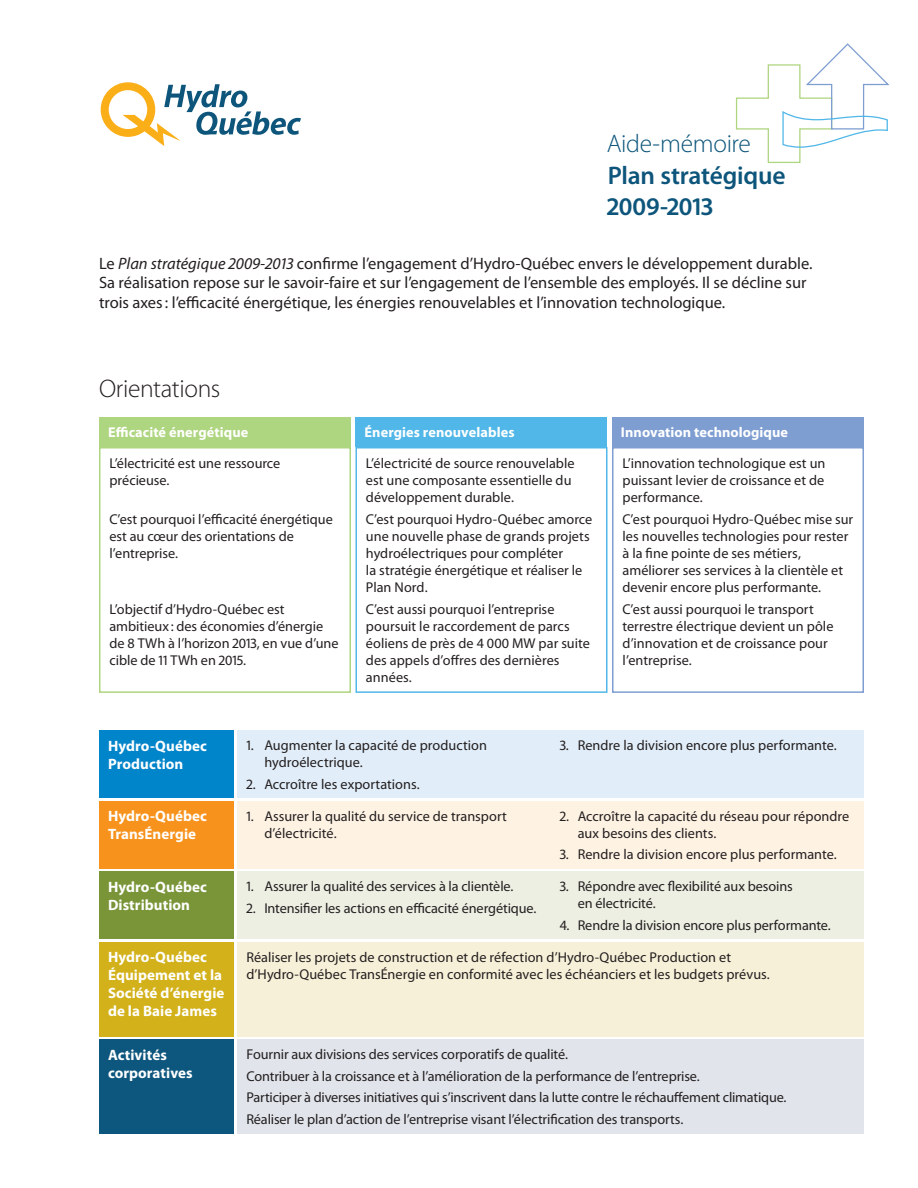
<style>
.page{position:relative;width:918px;height:1188px;background:#fff}
.page>*{position:absolute;margin:0;border:0;box-sizing:border-box;transform-origin:0 0}
.t1{font:600 25.5px/31.5px "Myriad Pro";letter-spacing:-.01em;color:#0d557b}
.t2{font:300 25.5px "Myriad Pro";letter-spacing:-.015em;color:#0d557b}
.t3{font:300 25.5px "Myriad Pro";letter-spacing:-.015em;color:#231f20}
.t4{font:16.5px/19.5px "Myriad Pro";color:#231f20}
.t5{font:700 15px/18px "Myriad Pro";letter-spacing:.005em;color:#fff}
.t6{font:14.25px/17.1px "Myriad Pro";color:#231f20}
.t7{font:700 14.25px "Myriad Pro";letter-spacing:.005em;color:#fff}
.s1{font-style:italic}
</style>
<div class="page">
<svg style="left:735px;top:43px;width:154px;height:120px"></svg>
<svg style="left:101px;top:82px;width:200px;height:64px"></svg>
<div style="left:99px;top:447px;width:252px;height:246px;border:2px solid #aed57f"></div>
<div style="left:99px;top:417px;width:252px;height:30px;background:#aed57f"></div>
<div style="left:356px;top:447px;width:252px;height:246px;border:2px solid #50b7e8"></div>
<div style="left:356px;top:417px;width:252px;height:30px;background:#50b7e8"></div>
<div style="left:612px;top:447px;width:252px;height:246px;border:2px solid #7e9ed2"></div>
<div style="left:612px;top:417px;width:252px;height:30px;background:#7e9ed2"></div>
<div style="left:99px;top:730px;width:135px;height:68px;background:#0084ca"></div>
<div style="left:99px;top:801px;width:135px;height:67px;background:#f7931d"></div>
<div style="left:99px;top:942px;width:135px;height:94px;background:#d2b11a"></div>
<div style="left:99px;top:872px;width:135px;height:67px;background:#799538"></div>
<div style="left:99px;top:1040px;width:135px;height:94px;background:#0d567d"></div>
<div style="left:237px;top:730px;width:627px;height:68px;background:#e1edf8"></div>
<div style="left:237px;top:801px;width:627px;height:67px;background:#fef2e3"></div>
<div style="left:237px;top:942px;width:627px;height:94px;background:#f7f0d8"></div>
<div style="left:237px;top:872px;width:627px;height:67px;background:#edefe3"></div>
<div style="left:237px;top:1040px;width:627px;height:94px;background:#e1e4eb"></div>
<h1 class="t2" style="left:607px;top:130px;width:146px">Aide-mémoire</h1>
<h1 class="t1" style="left:607px;top:159px;width:180px">Plan stratégique<br>2009-2013</h1>
<p class="t4" style="left:99px;top:253px;width:715px">Le <span class="s1">Plan stratégique 2009-2013</span> confirme l’engagement d’Hydro-Québec envers le développement durable.<br>Sa réalisation repose sur le savoir-faire et sur l’engagement de l’ensemble des employés. Il se décline sur trois axes: l’efficacité énergétique, les énergies renouvelables et l’innovation technologique.</p>
<h1 class="t3" style="left:99px;top:375px;width:123px">Orientations</h1>
<p class="t7" style="left:108px;top:423px;width:142px">Efficacité énergétique</p>
<p class="t6" style="left:110px;top:455px;width:172px">L’électricité est une ressource précieuse.</p>
<p class="t6" style="left:110px;top:510px;width:225px">C’est pourquoi l’efficacité énergétique est au cœur des orientations de l’entreprise.</p>
<p class="t6" style="left:110px;top:600px;width:231px">L’objectif d’Hydro-Québec est ambitieux: des économies d’énergie de 8 TWh à l’horizon 2013, en vue d’une cible de 11 TWh en 2015.</p>
<p class="t7" style="left:365px;top:423px;width:152px">Énergies renouvelables</p>
<p class="t6" style="left:366px;top:455px;width:210px">L’électricité de source renouvelable est une composante essentielle du développement durable.</p>
<p class="t6" style="left:366px;top:510px;width:228px">C’est pourquoi Hydro-Québec amorce une nouvelle phase de grands projets hydroélectriques pour compléter<br>la stratégie énergétique et réaliser le<br>Plan Nord.</p>
<p class="t6" style="left:366px;top:600px;width:225px">C’est aussi pourquoi l’entreprise poursuit le raccordement de parcs éoliens de près de 4 000 MW par suite des appels d’offres des dernières années.</p>
<p class="t7" style="left:621px;top:423px;width:169px">Innovation technologique</p>
<p class="t6" style="left:622px;top:455px;width:204px;text-align:justify">L’innovation technologique est un puissant levier de croissance et de performance.</p>
<p class="t6" style="left:622px;top:510px;width:232px">C’est pourquoi Hydro-Québec mise sur les nouvelles technologies pour rester à la fine pointe de ses métiers, améliorer ses services à la clientèle et devenir encore plus performante.</p>
<p class="t6" style="left:622px;top:600px;width:212px">C’est aussi pourquoi le transport terrestre électrique devient un pôle d’innovation et de croissance pour l’entreprise.</p>
<p class="t5" style="left:108px;top:736px;width:100px">Hydro-Québec<br>Production</p>
<p class="t5" style="left:108px;top:807px;width:100px">Hydro-Québec<br>TransÉnergie</p>
<p class="t5" style="left:108px;top:877px;width:100px">Hydro-Québec<br>Distribution</p>
<p class="t5" style="left:108px;top:948px;width:118px">Hydro-Québec<br>Équipement et la<br>Société d’énergie de la Baie James</p>
<p class="t5" style="left:108px;top:1045px;width:86px">Activités corporatives</p>
<p class="t6" style="left:264px;top:737px;width:224px;text-indent:-18px">1. Augmenter la capacité de production hydroélectrique.</p>
<p class="t6" style="left:246px;top:775px;width:175px">2. Accroître les exportations.</p>
<p class="t6" style="left:560px;top:737px;width:279px">3. Rendre la division encore plus performante.</p>
<p class="t6" style="left:264px;top:807px;width:244px;text-indent:-18px">1. Assurer la qualité du service de transport d’électricité.</p>
<p class="t6" style="left:578px;top:807px;width:273px;text-indent:-18px">2. Accroître la capacité du réseau pour répondre aux besoins des clients.</p>
<p class="t6" style="left:560px;top:846px;width:279px">3. Rendre la division encore plus performante.</p>
<p class="t6" style="left:246px;top:878px;width:269px">1. Assurer la qualité des services à la clientèle.</p>
<p class="t6" style="left:246px;top:899px;width:292px">2. Intensifier les actions en efficacité énergétique.</p>
<p class="t6" style="left:578px;top:878px;width:217px;text-indent:-18px">3. Répondre avec flexibilité aux besoins en électricité.</p>
<p class="t6" style="left:560px;top:916px;width:273px">4. Rendre la division encore plus performante.</p>
<p class="t6" style="left:246px;top:948px;width:525px">Réaliser les projets de construction et de réfection d’Hydro-Québec Production et d’Hydro-Québec TransÉnergie en conformité avec les échéanciers et les budgets prévus.</p>
<p class="t6" style="left:246px;top:1043px;width:542px;line-height:21.6px">Fournir aux divisions des services corporatifs de qualité.<br>Contribuer à la croissance et à l’amélioration de la performance de l’entreprise.<br>Participer à diverses initiatives qui s’inscrivent dans la lutte contre le réchauffement climatique.<br>Réaliser le plan d’action de l’entreprise visant l’électrification des transports.</p>
</div>
